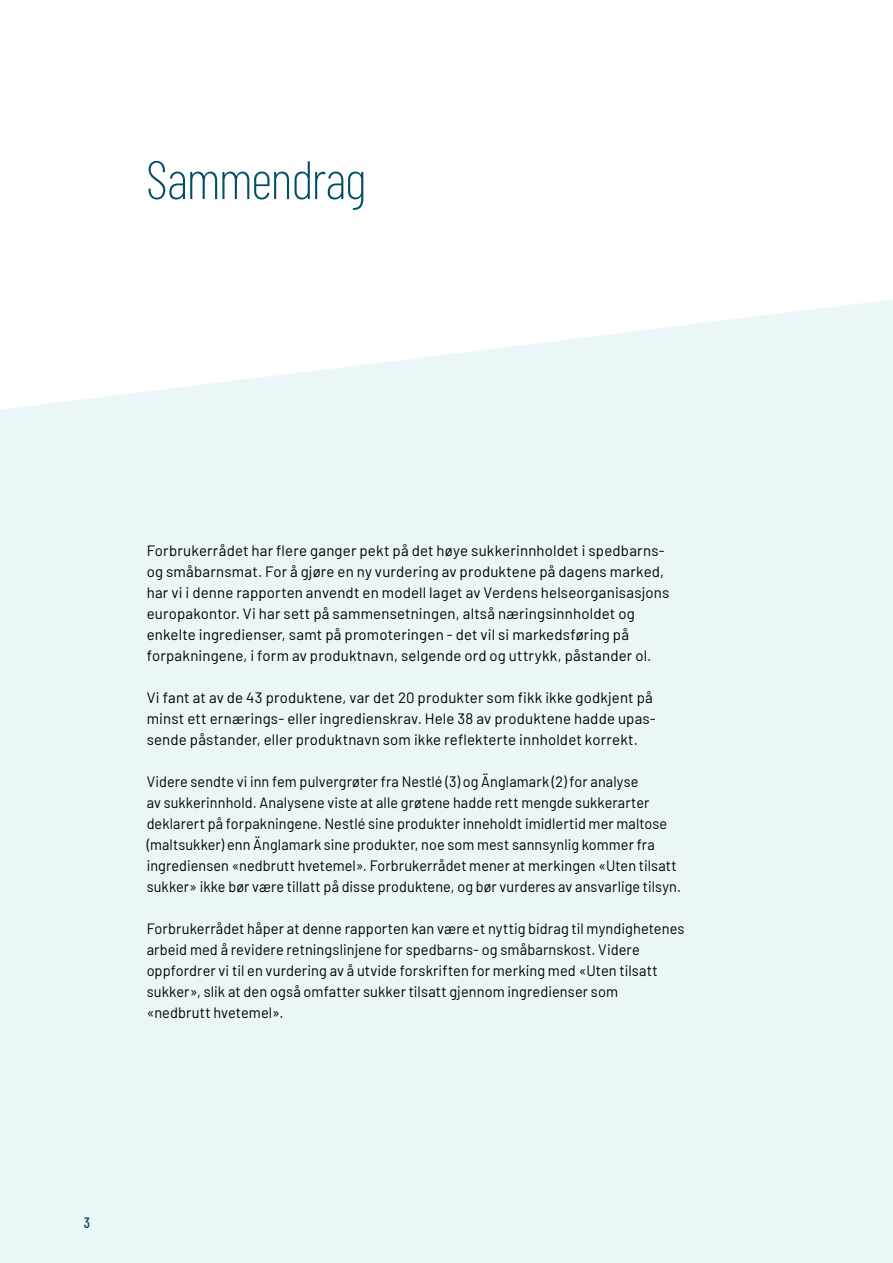
<style>
.page{position:relative;width:893px;height:1263px;background:#fff}
.page>*{position:absolute;margin:0;border:0;box-sizing:border-box;transform-origin:0 0}
.Tittel_2_36_42_Light{font:200 54px "Barlow Condensed";letter-spacing:-.01em;color:#004e68}
.Brødtekst{font:15px/21px "Barlow";letter-spacing:.01em;color:#000}
.Brødtekst-2{font:15px/21px "Barlow";letter-spacing:.01em;color:#000;scale:.96 1}
.sidetall{font:500 15px "Barlow Condensed";color:#004e68}
</style>
<div class="page">
<div style="left:0;top:300px;width:893px;height:963px;background:#eaf6f8"></div>
<p class="Tittel_2_36_42_Light" style="left:147px;top:141px;width:221px">Sammendrag</p>
<p class="Brødtekst" style="left:147px;top:539px;width:524px">Forbrukerrådet har flere ganger pekt på det høye sukkerinnholdet i spedbarns&shy;og småbarnsmat. For å gjøre en ny vurdering av produktene på dagens marked, har vi i denne rapporten anvendt en modell laget av Verdens helseorganisasjons europakontor. Vi har sett på sammensetningen, altså næringsinnholdet og enkelte ingredienser, samt på promoteringen - det vil si markedsføring på forpakningene, i form av produktnavn, selgende ord og uttrykk, påstander ol.</p>
<p class="Brødtekst" style="left:147px;top:686px;width:511px">Vi fant at av de 43 produktene, var det 20 produkter som fikk ikke godkjent på minst ett ernærings- eller ingredienskrav. Hele 38 av produktene hadde upas&shy;sende påstander, eller produktnavn som ikke reflekterte innholdet korrekt.</p>
<p class="Brødtekst-2" style="left:147px;top:770px;width:558px">Videre sendte vi inn fem pulvergrøter fra Nestlé (3) og Änglamark (2) for analyse<br>av sukkerinnhold. Analysene viste at alle grøtene hadde rett mengde sukkerarter deklarert på forpakningene. Nestlé sine produkter inneholdt imidlertid mer maltose (maltsukker) enn Änglamark sine produkter, noe som mest sannsynlig kommer fra ingrediensen «nedbrutt hvetemel». Forbrukerrådet mener at merkingen «Uten tilsatt sukker» ikke bør være tillatt på disse produktene, og bør vurderes av ansvarlige tilsyn.</p>
<p class="Brødtekst" style="left:147px;top:917px;width:539px">Forbrukerrådet håper at denne rapporten kan være et nyttig bidrag til myndighetenes arbeid med å revidere retningslinjene for spedbarns- og småbarnskost. Videre oppfordrer vi til en vurdering av å utvide forskriften for merking med «Uten tilsatt sukker», slik at den også omfatter sukker tilsatt gjennom ingredienser som «nedbrutt hvetemel».</p>
<p class="sidetall" style="left:84px;top:1212px;width:8px">3</p>
</div>
